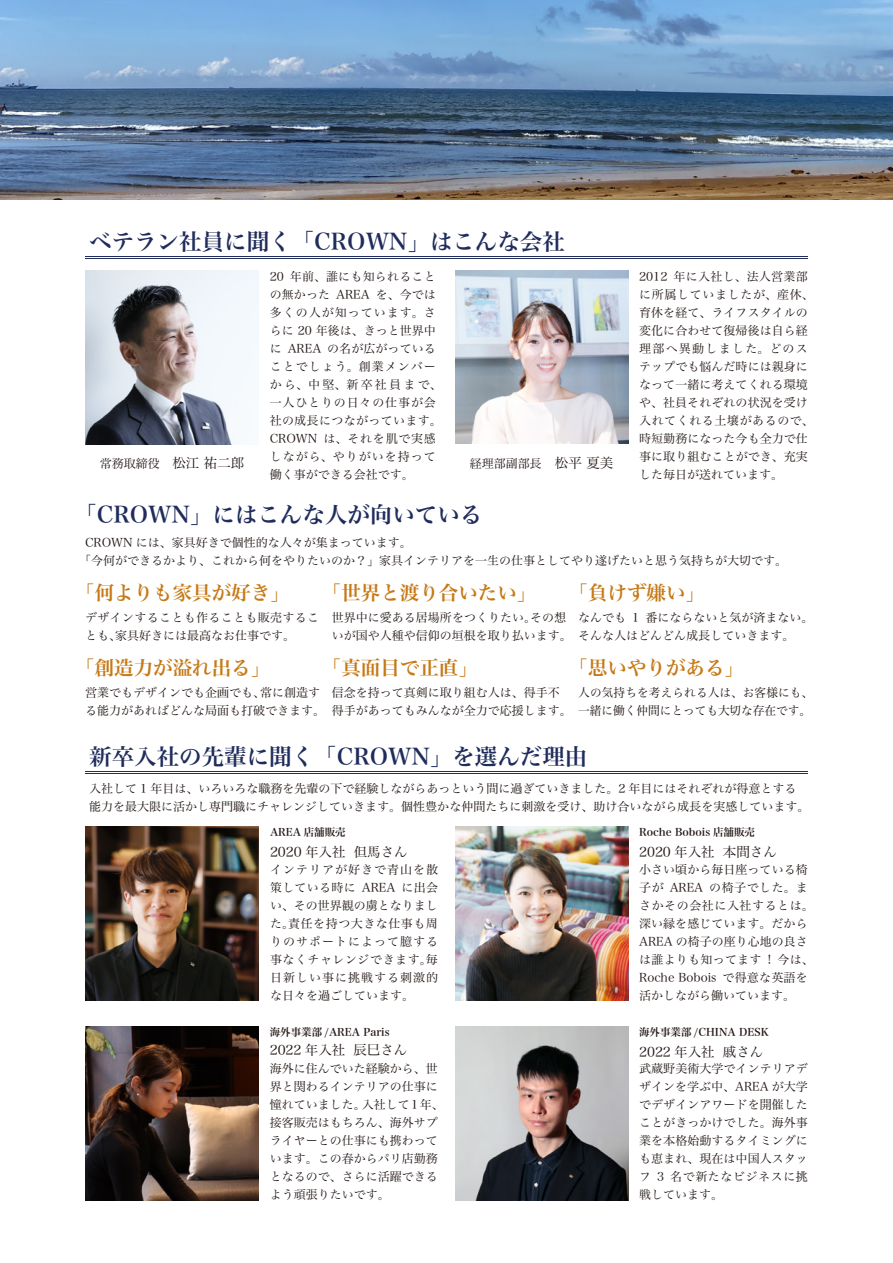
<style>
.page{position:relative;width:893px;height:1263px;background:#fff}
.page>*{position:absolute;margin:0;border:0;box-sizing:border-box;transform-origin:0 0}
.t1{font:22.5px "Hira Min Pro W6";color:#1f2c5c}
.t2{font:19.5px "Hira Min Pro W6";color:#c67915}
.t3{font:13.5px "Hira Min Pro W3";color:#221815}
.t4{font:12px/18px "Hira Min Pro W3";color:#221815}
.t5{font:12px/18px "Hira Min Pro W3";letter-spacing:.03em;color:#221815}
.t6{font:10.5px "Hira Min Pro W6";color:#221815}
.s1{font-size:13.5px}
</style>
<div class="page">
<hr style="left:85px;top:256px;width:723px;height:1px;background:#1f2c5c">
<hr style="left:85px;top:258px;width:723px;height:1px;background:#1f2c5c">
<hr style="left:85px;top:771px;width:723px;height:1px;background:#1f2c5c">
<hr style="left:85px;top:773px;width:723px;height:1px;background:#1f2c5c">
<img style="left:85px;top:270px;width:174px;height:174px">
<img style="left:455px;top:270px;width:173px;height:173px">
<img style="left:86px;top:827px;width:173px;height:173px">
<img style="left:455px;top:827px;width:173px;height:173px">
<img style="left:455px;top:1026px;width:173px;height:174px">
<img style="left:85px;top:1026px;width:174px;height:174px">
<img style="left:0;top:0;width:893px;height:199px">
<h1 class="t1" style="left:89px;top:221px;width:477px">ベテラン社員に聞く「CROWN」はこんな会社</h1>
<p class="t5" style="left:270px;top:266px;width:174px">20 年前、誰にも知られることの無かった AREA を、今では多くの人が知っています。さらに 20 年後は、きっと世界中に AREA の名が広がっていることでしょう。創業メンバーから、中堅、新卒社員まで、一人ひとりの日々の仕事が会社の成長につながっています。<br>CROWN は、それを肌で実感しながら、やりがいを持って働く事ができる会社です。</p>
<p class="t4" style="left:639px;top:266px;width:176px">2012 年に入社し、法人営業部に所属していましたが、産休、育休を経て、ライフスタイルの変化に合わせて復帰後は自ら経理部へ異動しました。どのステップでも悩んだ時には親身になって一緒に考えてくれる環境や、社員それぞれの状況を受け入れてくれる土壌があるので、時短勤務になった今も全力で仕事に取り組むことができ、充実した毎日が送れています。</p>
<p class="t4" style="left:100px;top:453px;width:146px">常務取締役 <span class="s1">松江 祐二郎</span></p>
<p class="t4" style="left:470px;top:453px;width:145px">経理部副部長 <span class="s1">松平 夏美</span></p>
<h1 class="t1" style="left:74px;top:495px;width:410px">「CROWN」にはこんな人が向いている</h1>
<p class="t4" style="left:79px;top:533px;width:710px;text-indent:6px">CROWN には、家具好きで個性的な人々が集まっています。<br>「今何ができるかより、これから何をやりたいのか？」家具インテリアを一生の仕事としてやり遂げたいと思う気持ちが大切です。</p>
<h2 class="t2" style="left:75px;top:575px;width:216px">「何よりも家具が好き」</h2>
<h2 class="t2" style="left:322px;top:575px;width:216px">「世界と渡り合いたい」</h2>
<h2 class="t2" style="left:569px;top:575px;width:138px">「負けず嫌い」</h2>
<p class="t5" style="left:85px;top:607px;width:236px">デザインすることも作ることも販売することも、家具好きには最高なお仕事です。</p>
<p class="t4" style="left:332px;top:607px;width:241px">世界中に愛ある居場所をつくりたい。その想いが国や人種や信仰の垣根を取り払います。</p>
<p class="t4" style="left:578px;top:607px;width:237px">なんでも 1 番にならないと気が済まない。そんな人はどんどん成長していきます。</p>
<h2 class="t2" style="left:75px;top:650px;width:197px">「創造力が溢れ出る」</h2>
<p class="t4" style="left:85px;top:682px;width:241px">営業でもデザインでも企画でも、常に創造する能力があればどんな局面も打破できます。</p>
<h2 class="t2" style="left:322px;top:650px;width:157px">「真面目で正直」</h2>
<p class="t4" style="left:332px;top:682px;width:241px">信念を持って真剣に取り組む人は、得手不得手があってもみんなが全力で応援します。</p>
<h2 class="t2" style="left:569px;top:650px;width:177px">「思いやりがある」</h2>
<p class="t4" style="left:578px;top:682px;width:236px">人の気持ちを考えられる人は、お客様にも、一緒に働く仲間にとっても大切な存在です。</p>
<h1 class="t1" style="left:89px;top:737px;width:500px">新卒入社の先輩に聞く「CROWN」を選んだ理由</h1>
<p class="t4" style="left:89px;top:778px;width:721px">入社して 1 年目は、いろいろな職務を先輩の下で経験しながらあっという間に過ぎていきました。2 年目にはそれぞれが得意とする能力を最大限に活かし専門職にチャレンジしていきます。個性豊かな仲間たちに刺激を受け、助け合いながら成長を実感しています。</p>
<p class="t6" style="left:270px;top:823px;width:77px">AREA 店舗販売</p>
<p class="t6" style="left:639px;top:823px;width:117px">Roche Bobois 店舗販売</p>
<p class="t3" style="left:270px;top:840px;width:139px">2020 年入社但馬さん</p>
<p class="t3" style="left:639px;top:840px;width:139px">2020 年入社本間さん</p>
<p class="t4" style="left:270px;top:859px;width:169px;text-align:justify">インテリアが好きで青山を散策している時に AREA に出会い、その世界観の虜となりました。責任を持つ大きな仕事も周りのサポートによって臆する事なくチャレンジできます。毎日新しい事に挑戦する刺激的な日々を過ごしています。</p>
<p class="t4" style="left:639px;top:859px;width:176px">小さい頃から毎日座っている椅子が AREA の椅子でした。まさかその会社に入社するとは。深い縁を感じています。だから<br>AREA の椅子の座り心地の良さは誰よりも知ってます ! 今は、<br>Roche Bobois で得意な英語を活かしながら働いています。</p>
<p class="t6" style="left:270px;top:1022px;width:121px">海外事業部 /AREA Paris</p>
<p class="t6" style="left:639px;top:1022px;width:131px">海外事業部 /CHINA DESK</p>
<p class="t3" style="left:270px;top:1038px;width:139px">2022 年入社辰巳さん</p>
<p class="t3" style="left:639px;top:1040px;width:126px">2022 年入社戚さん</p>
<p class="t4" style="left:270px;top:1058px;width:176px">海外に住んでいた経験から、世界と関わるインテリアの仕事に憧れていました。入社して1年、接客販売はもちろん、海外サプライヤーとの仕事にも携わっています。この春からパリ店勤務となるので、さらに活躍できるよう頑張りたいです。</p>
<p class="t4" style="left:639px;top:1058px;width:170px;text-align:justify">武蔵野美術大学でインテリアデザインを学ぶ中、AREA が大学でデザインアワードを開催したことがきっかけでした。海外事業を本格始動するタイミングにも恵まれ、現在は中国人スタッフ 3 名で新たなビジネスに挑戦しています。</p>
</div>
